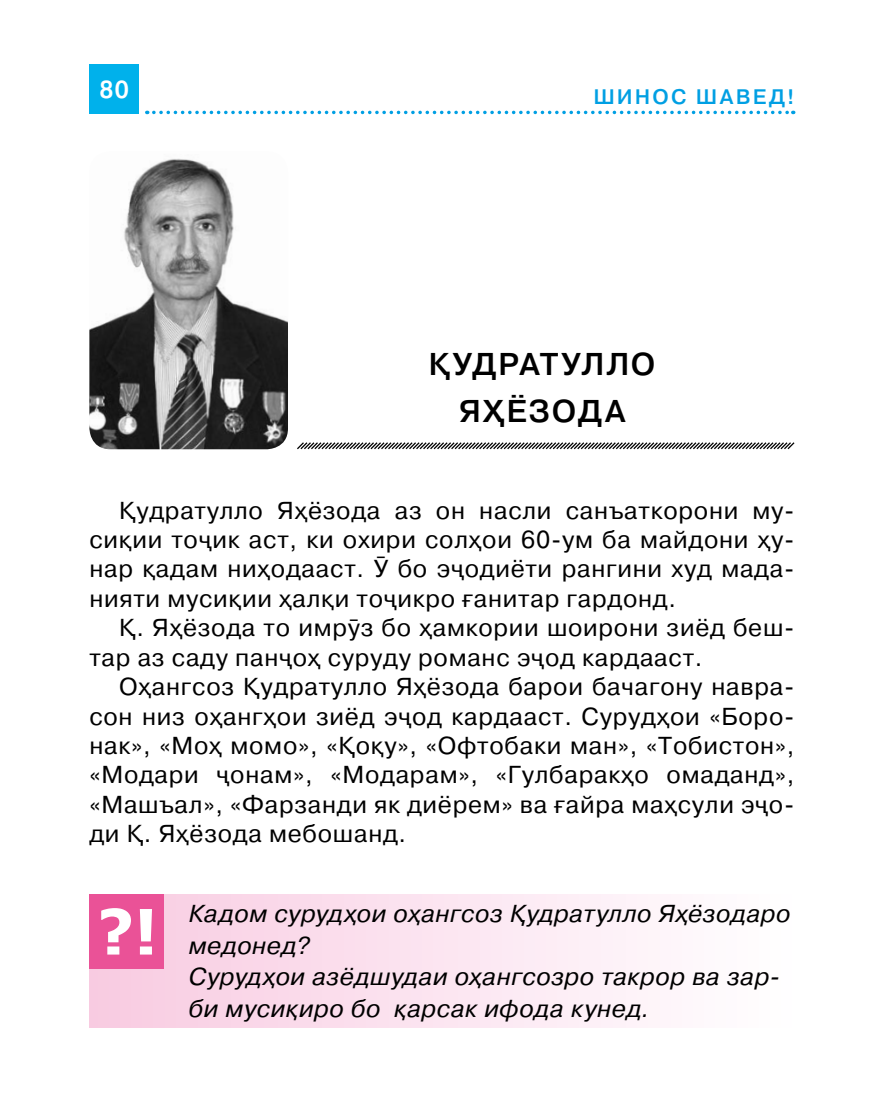
<style>
.page{position:relative;width:869px;height:1117px;background:#fff}
.page>*{position:absolute;margin:0;border:0;box-sizing:border-box;transform-origin:0 0}
.t1{font:500 31.5px/47.8px "Pragmatica";letter-spacing:.055em;color:#000;text-align:center}
.t2{font:24.5px/29.4px "Pragmatica";letter-spacing:.03em;color:#000;text-align:justify}
.t3{font:italic 24.5px/31.5px "Pragmatica";letter-spacing:.02em;color:#000}
.t4{font:500 24.5px "Pragmatica";color:#fff}
.t5{font:500 21px "Pragmatica";letter-spacing:.105em;color:#009fe3}
</style>
<div class="page">
<div style="left:89px;top:64px;width:50px;height:50px;background:#00b1eb"></div>
<svg style="left:154px;top:111px;width:639px;height:3px"></svg>
<div style="left:89px;top:893px;width:705px;height:134px;background:linear-gradient(to right,#f8cbe1,#fff)"></div>
<img style="left:89px;top:158px;width:199px;height:291px">
<div style="left:89px;top:893px;width:75px;height:75px;background:#ea5297"></div>
<svg style="left:101px;top:908px;width:51px;height:46px"></svg>
<svg style="left:297px;top:442px;width:498px;height:8px"></svg>
<p class="t4" style="left:99px;top:74px;width:32px">80</p>
<p class="t5" style="left:593px;top:83px;width:202px">ШИНОС ШАВЕД!</p>
<p class="t1" style="left:428px;top:339px;width:228px">ҚУДРАТУЛЛО<br>ЯҲЁЗОДА</p>
<p class="t2" style="left:89px;top:496px;width:706px;text-indent:30px">Қудратулло Яҳёзода аз он насли санъаткорони му&shy;сиқии тоҷик аст, ки охири солҳои 60-ум ба майдони ҳу&shy;нар қадам ниҳодааст. Ӯ бо эҷодиёти рангини худ мада&shy;нияти мусиқии ҳалқи тоҷикро ғанитар гардонд.</p>
<p class="t2" style="left:89px;top:613px;width:706px;text-indent:30px">Қ. Яҳёзода то имрӯз бо ҳамкории шоирони зиёд беш&shy;тар аз саду панҷоҳ суруду романс эҷод кардааст.</p>
<p class="t2" style="left:89px;top:672px;width:706px;text-indent:30px">Оҳангсоз Қудратулло Яҳёзода барои бачагону навра&shy;сон низ оҳангҳои зиёд эҷод кардааст. Сурудҳои «Боро&shy;нак», «Моҳ момо», «Қоқу», «Офтобаки ман», «Тобистон», «Модари ҷонам», «Модарам», «Гулбаракҳо омаданд», «Машъал», «Фарзанди як диёрем» ва ғайра маҳсули эҷо&shy;ди Қ. Яҳёзода мебошанд.</p>
<p class="t3" style="left:189px;top:898px;width:603px">Кадом сурудҳои оҳангсоз Қудратулло Яҳёзодаро медонед?<br>Сурудҳои азёдшудаи оҳангсозро такрор ва зар&shy;би мусиқиро бо қарсак ифода кунед.</p>
</div>
